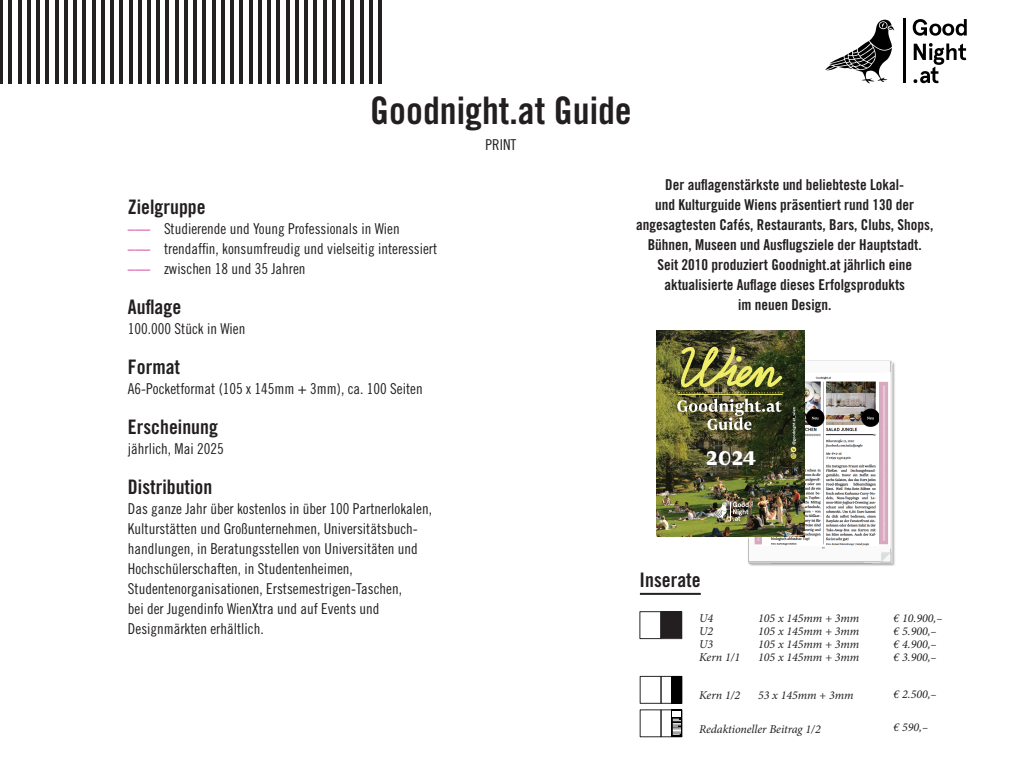
<style>
.page{position:relative;width:1024px;height:768px;background:#fff}
.page>*{position:absolute;margin:0;border:0;box-sizing:border-box;transform-origin:0 0}
.CATEGORY{font:38px "Trade Gothic LT Std Bd Cn 20";color:#231f20}
.t1{font:900 23.4px "Newzald";color:#fff}
.TEXT_SUBTITLE{font:20px "Trade Gothic LT Std Bd Cn 20";color:#231f20}
.TEXT{font:15px "Trade Gothic LT Std Cn 18";color:#231f20}
.INTRO_TEXT{font:15px "Trade Gothic LT Std Bd Cn 20";color:#231f20}
.CATEGORY_SUBTITLE{font:15px "Trade Gothic LT Std Cn 18";color:#231f20}
.Bannerformat{font:italic 12px "Minion Pro";color:#231f20}
.s1{color:#c61781}
</style>
<div class="page">
<div style="left:640px;top:611px;width:21px;height:28px;border:1px solid #292626"></div>
<div style="left:661px;top:676px;width:21px;height:28px;border:1px solid #292626"></div>
<div style="left:640px;top:676px;width:21px;height:28px;border:1px solid #292626"></div>
<div style="left:661px;top:611px;width:21px;height:28px;border:1px solid #292626"></div>
<div style="left:671px;top:676px;width:11px;height:27px;background:#000"></div>
<div style="left:661px;top:612px;width:21px;height:26px;background:#231f20"></div>
<img style="left:871px;top:362px;width:24px;height:204px">
<img style="left:748px;top:563px;width:23px;height:3px">
<img style="left:864px;top:362px;width:29px;height:202px">
<img style="left:749px;top:563px;width:115px;height:1px">
<hr style="left:129px;top:0;width:3px;height:83px;background:#241f21">
<hr style="left:55px;top:0;width:3px;height:83px;background:#241f21">
<hr style="left:18px;top:0;width:3px;height:83px;background:#241f21">
<hr style="left:92px;top:0;width:3px;height:83px;background:#241f21">
<hr style="left:0;top:0;width:3px;height:83px;background:#241f21">
<hr style="left:73px;top:0;width:4px;height:83px;background:#241f21">
<hr style="left:36px;top:0;width:4px;height:83px;background:#241f21">
<hr style="left:110px;top:0;width:4px;height:83px;background:#241f21">
<hr style="left:64px;top:0;width:4px;height:83px;background:#241f21">
<hr style="left:27px;top:0;width:4px;height:83px;background:#241f21">
<hr style="left:101px;top:0;width:4px;height:83px;background:#241f21">
<hr style="left:9px;top:0;width:3px;height:83px;background:#241f21">
<hr style="left:83px;top:0;width:3px;height:83px;background:#241f21">
<hr style="left:46px;top:0;width:3px;height:83px;background:#241f21">
<hr style="left:120px;top:0;width:3px;height:83px;background:#241f21">
<hr style="left:221px;top:0;width:4px;height:83px;background:#241f21">
<hr style="left:369px;top:0;width:4px;height:83px;background:#241f21">
<hr style="left:295px;top:0;width:4px;height:83px;background:#241f21">
<hr style="left:147px;top:0;width:4px;height:83px;background:#241f21">
<hr style="left:258px;top:0;width:4px;height:83px;background:#241f21">
<hr style="left:332px;top:0;width:4px;height:83px;background:#241f21">
<hr style="left:184px;top:0;width:4px;height:83px;background:#241f21">
<hr style="left:240px;top:0;width:3px;height:83px;background:#241f21">
<hr style="left:314px;top:0;width:3px;height:83px;background:#241f21">
<hr style="left:166px;top:0;width:3px;height:83px;background:#241f21">
<hr style="left:277px;top:0;width:3px;height:83px;background:#241f21">
<hr style="left:351px;top:0;width:3px;height:83px;background:#241f21">
<hr style="left:203px;top:0;width:3px;height:83px;background:#241f21">
<hr style="left:230px;top:0;width:4px;height:83px;background:#241f21">
<hr style="left:378px;top:0;width:4px;height:83px;background:#241f21">
<hr style="left:304px;top:0;width:4px;height:83px;background:#241f21">
<hr style="left:157px;top:0;width:3px;height:83px;background:#241f21">
<hr style="left:267px;top:0;width:4px;height:83px;background:#241f21">
<hr style="left:341px;top:0;width:4px;height:83px;background:#241f21">
<hr style="left:194px;top:0;width:3px;height:83px;background:#241f21">
<hr style="left:249px;top:0;width:3px;height:83px;background:#241f21">
<hr style="left:323px;top:0;width:3px;height:83px;background:#241f21">
<hr style="left:175px;top:0;width:3px;height:83px;background:#241f21">
<hr style="left:286px;top:0;width:3px;height:83px;background:#241f21">
<hr style="left:138px;top:0;width:3px;height:83px;background:#241f21">
<hr style="left:360px;top:0;width:3px;height:83px;background:#241f21">
<hr style="left:212px;top:0;width:3px;height:83px;background:#241f21">
<svg style="left:825px;top:20px;width:69px;height:64px"></svg>
<svg style="left:913px;top:19px;width:54px;height:17px"></svg>
<svg style="left:913px;top:43px;width:53px;height:40px"></svg>
<hr style="left:903px;top:19px;width:2px;height:64px;background:#000">
<hr style="left:640px;top:593px;width:61px;height:2px;background:#231f20">
<div style="left:661px;top:710px;width:21px;height:27px;border:1px solid #292626"></div>
<svg style="left:671px;top:710px;width:11px;height:27px"></svg>
<div style="left:673px;top:711px;width:8px;height:6px;background:#fff"></div>
<svg style="left:673px;top:719px;width:8px;height:16px"></svg>
<img style="left:658px;top:332px;width:234px;height:231px">
<p class="CATEGORY" style="left:370px;top:87px;width:263px">Goodnight.at Guide</p>
<p class="CATEGORY_SUBTITLE" style="left:486px;top:136px;width:32px">PRINT</p>
<p class="TEXT_SUBTITLE" style="left:128px;top:194px;width:79px">Zielgruppe</p>
<p class="TEXT" style="left:128px;top:220px;width:273px"><span class="s1">–––</span> Studierende und Young Professionals in Wien</p>
<p class="TEXT" style="left:128px;top:240px;width:311px"><span class="s1">–––</span> trendaffin, konsumfreudig und vielseitig interessiert</p>
<p class="TEXT" style="left:128px;top:260px;width:179px"><span class="s1">–––</span> zwischen 18 und 35 Jahren</p>
<p class="TEXT_SUBTITLE" style="left:128px;top:294px;width:55px">Auflage</p>
<p class="TEXT" style="left:128px;top:320px;width:119px">100.000 Stück in Wien</p>
<p class="TEXT_SUBTITLE" style="left:128px;top:354px;width:54px">Format</p>
<p class="TEXT" style="left:128px;top:380px;width:296px">A6-Pocketformat (105 x 145mm + 3mm), ca. 100 Seiten</p>
<p class="TEXT_SUBTITLE" style="left:128px;top:414px;width:91px">Erscheinung</p>
<p class="TEXT" style="left:128px;top:440px;width:97px">jährlich, Mai 2025</p>
<p class="TEXT_SUBTITLE" style="left:128px;top:474px;width:86px">Distribution</p>
<p class="TEXT" style="left:128px;top:500px;width:306px">Das ganze Jahr über kostenlos in über 100 Partnerlokalen,</p>
<p class="TEXT" style="left:128px;top:520px;width:291px">Kulturstätten und Großunternehmen, Universitätsbuch-</p>
<p class="TEXT" style="left:128px;top:540px;width:291px">handlungen, in Beratungsstellen von Universitäten und</p>
<p class="TEXT" style="left:128px;top:560px;width:226px">Hochschülerschaften, in Studentenheimen,</p>
<p class="TEXT" style="left:128px;top:580px;width:276px">Studentenorganisationen, Erstsemestrigen-Taschen,</p>
<p class="TEXT" style="left:128px;top:600px;width:253px">bei der Jugendinfo WienXtra und auf Events und</p>
<p class="TEXT" style="left:128px;top:620px;width:137px">Designmärkten erhältlich.</p>
<p class="INTRO_TEXT" style="left:665px;top:176px;width:240px">Der auflagenstärkste und beliebteste Lokal-</p>
<p class="INTRO_TEXT" style="left:655px;top:196px;width:260px">und Kulturguide Wiens präsentiert rund 130 der</p>
<p class="INTRO_TEXT" style="left:636px;top:216px;width:299px">angesagtesten Cafés, Restaurants, Bars, Clubs, Shops,</p>
<p class="INTRO_TEXT" style="left:648px;top:236px;width:275px">Bühnen, Museen und Ausflugsziele der Hauptstadt.</p>
<p class="INTRO_TEXT" style="left:657px;top:256px;width:256px">Seit 2010 produziert Goodnight.at jährlich eine</p>
<p class="INTRO_TEXT" style="left:664px;top:276px;width:242px">aktualisierte Auflage dieses Erfolgsprodukts</p>
<p class="INTRO_TEXT" style="left:738px;top:296px;width:95px">im neuen Design.</p>
<p class="t1" style="left:706px;top:442px;width:52px">2024</p>
<p class="TEXT_SUBTITLE" style="left:640px;top:568px;width:63px">Inserate</p>
<p class="Bannerformat" style="left:699px;top:610px;width:16px">U4</p>
<p class="Bannerformat" style="left:699px;top:623px;width:16px">U2</p>
<p class="Bannerformat" style="left:699px;top:636px;width:16px">U3</p>
<p class="Bannerformat" style="left:699px;top:649px;width:43px">Kern 1/1</p>
<p class="Bannerformat" style="left:699px;top:687px;width:43px">Kern 1/2</p>
<p class="Bannerformat" style="left:699px;top:721px;width:123px">Redaktioneller Beitrag 1/2</p>
<p class="Bannerformat" style="left:758px;top:610px;width:103px">105 x 145mm + 3mm</p>
<p class="Bannerformat" style="left:758px;top:623px;width:103px">105 x 145mm + 3mm</p>
<p class="Bannerformat" style="left:758px;top:636px;width:103px">105 x 145mm + 3mm</p>
<p class="Bannerformat" style="left:758px;top:649px;width:103px">105 x 145mm + 3mm</p>
<p class="Bannerformat" style="left:758px;top:687px;width:97px">53 x 145mm + 3mm</p>
<p class="Bannerformat" style="left:894px;top:610px;width:50px">€ 10.900,–</p>
<p class="Bannerformat" style="left:894px;top:623px;width:45px">€ 5.900,–</p>
<p class="Bannerformat" style="left:894px;top:636px;width:45px">€ 4.900,–</p>
<p class="Bannerformat" style="left:894px;top:649px;width:45px">€ 3.900,–</p>
<p class="Bannerformat" style="left:894px;top:686px;width:45px">€ 2.500,–</p>
<p class="Bannerformat" style="left:894px;top:719px;width:36px">€ 590,–</p>
</div>
